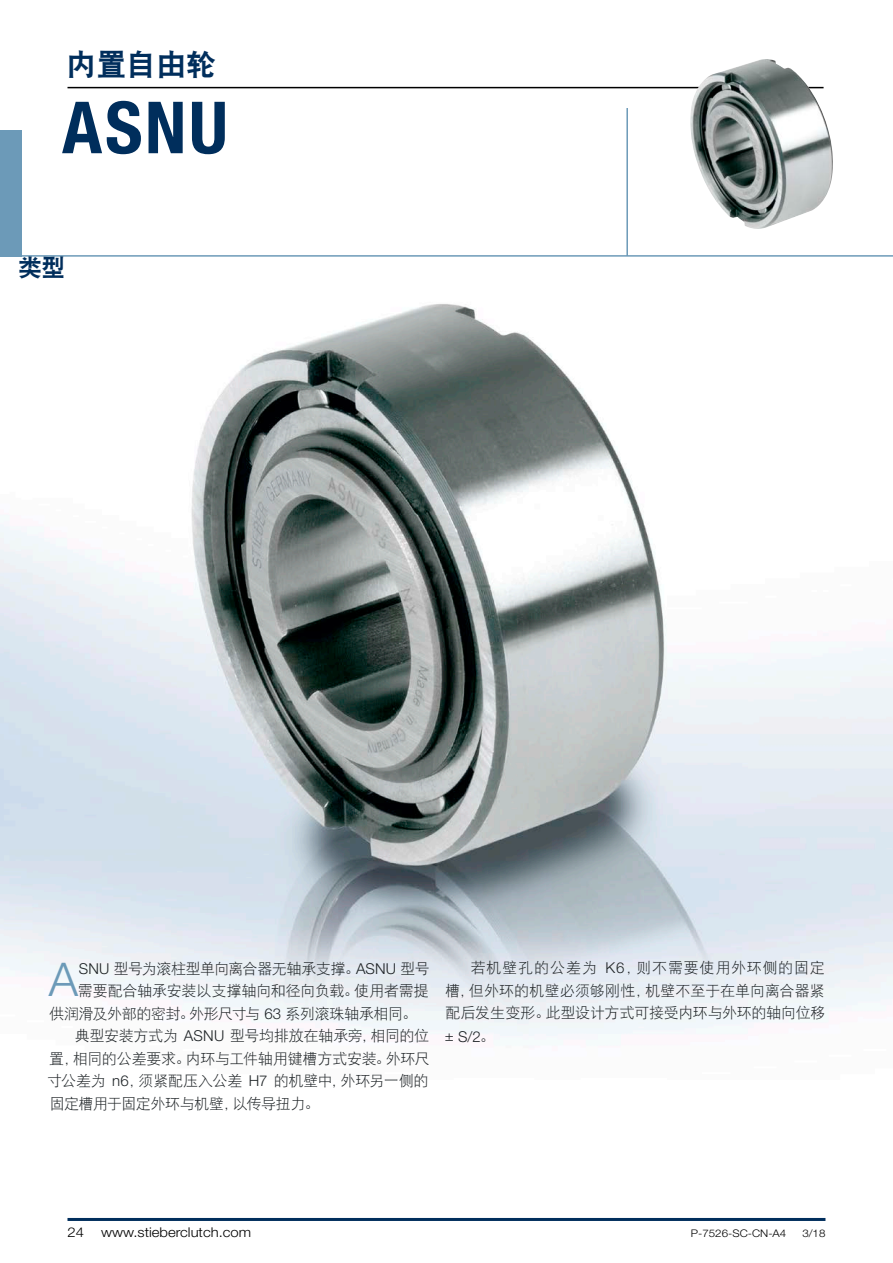
<style>
.page{position:relative;width:893px;height:1263px;background:#fff}
.page>*{position:absolute;margin:0;border:0;box-sizing:border-box;transform-origin:0 0}
.Headline_Big{font:700 condensed 72px "Helvetica Neue LT Std";color:#002e5c}
.Fließtext_Initial{font:300 46.5px "Helvetica Neue LT Std";color:#6c9ab8}
.t1{font:30px "DFP Hei W9";color:#002e5c}
.Headline_Blau{font:24px "DFP Hei W9";color:#002e5c}
.Fließtext_Schwarz_Ei{font:15px/22.5px "DFP Hei W3";letter-spacing:-.015em;color:#1f2427;text-align:justify}
.Fließtext_Initial-2{font:15px "DFP Hei W3";letter-spacing:-.025em;color:#1f2427}
.t2{font:300 13.5px "Helvetica Neue LT Std";color:#000;scale:1.1 1}
.t3{font:300 10.5px "Helvetica Neue LT Std";color:#000;scale:1.1 1}
.s1{font-family:"Helvetica Neue LT Std";font-weight:300}
</style>
<div class="page">
<hr style="left:68px;top:87px;width:756px;height:1px;background:#000">
<img style="left:0;top:304px;width:893px;height:732px">
<hr style="left:626px;top:108px;width:2px;height:148px;background:#6c9ab8">
<hr style="left:0;top:255px;width:893px;height:2px;background:#6c9ab8">
<div style="left:0;top:130px;width:21px;height:126px;background:#6c9ab8"></div>
<img style="left:687px;top:59px;width:146px;height:170px">
<hr style="left:68px;top:1218px;width:757px;height:3px;background:#002e5c">
<p class="t1" style="left:67px;top:48px;width:151px">内置自由轮</p>
<p class="Headline_Big" style="left:62px;top:84px;width:167px">ASNU</p>
<p class="Headline_Blau" style="left:18px;top:254px;width:49px">类型</p>
<p class="Fließtext_Initial" style="left:49px;top:951px;width:31px">A</p>
<p class="Fließtext_Initial-2" style="left:79px;top:960px;width:352px"><span class="s1">SNU</span> 型号为滚柱型单向离合器无轴承支撑。<span class="s1">ASNU</span> 型号</p>
<p class="Fließtext_Initial-2" style="left:78px;top:983px;width:352px">需要配合轴承安装以支撑轴向和径向负载。使用者需提</p>
<p class="Fließtext_Initial-2" style="left:49px;top:1005px;width:369px">供润滑及外部的密封。外形尺寸与 <span class="s1">63</span> 系列滚珠轴承相同。</p>
<p class="Fließtext_Schwarz_Ei" style="left:47px;top:1024px;width:384px;text-indent:28px">典型安装方式为 <span class="s1">ASNU</span> 型号均排放在轴承旁，相同的位置，相同的公差要求。内环与工件轴用键槽方式安装。外环尺寸公差为 <span class="s1">n6</span>，须紧配压入公差 <span class="s1">H7</span> 的机壁中，外环另一侧的固定槽用于固定外环与机壁，以传导扭力。</p>
<p class="Fließtext_Schwarz_Ei" style="left:445px;top:956px;width:382px;text-indent:26px">若机壁孔的公差为 <span class="s1">K6</span>，则不需要使用外环侧的固定槽，但外环的机壁必须够刚性，机壁不至于在单向离合器紧配后发生变形。此型设计方式可接受内环与外环的轴向位移<span class="s1">± S/2</span>。</p>
<p class="t2" style="left:68px;top:1223px;width:17px">24</p>
<p class="t2" style="left:101px;top:1223px;width:138px">www.stieberclutch.com</p>
<p class="t3" style="left:691px;top:1226px;width:88px">P-7526-SC-CN-A4</p>
<p class="t3" style="left:802px;top:1226px;width:23px">3/18</p>
</div>
